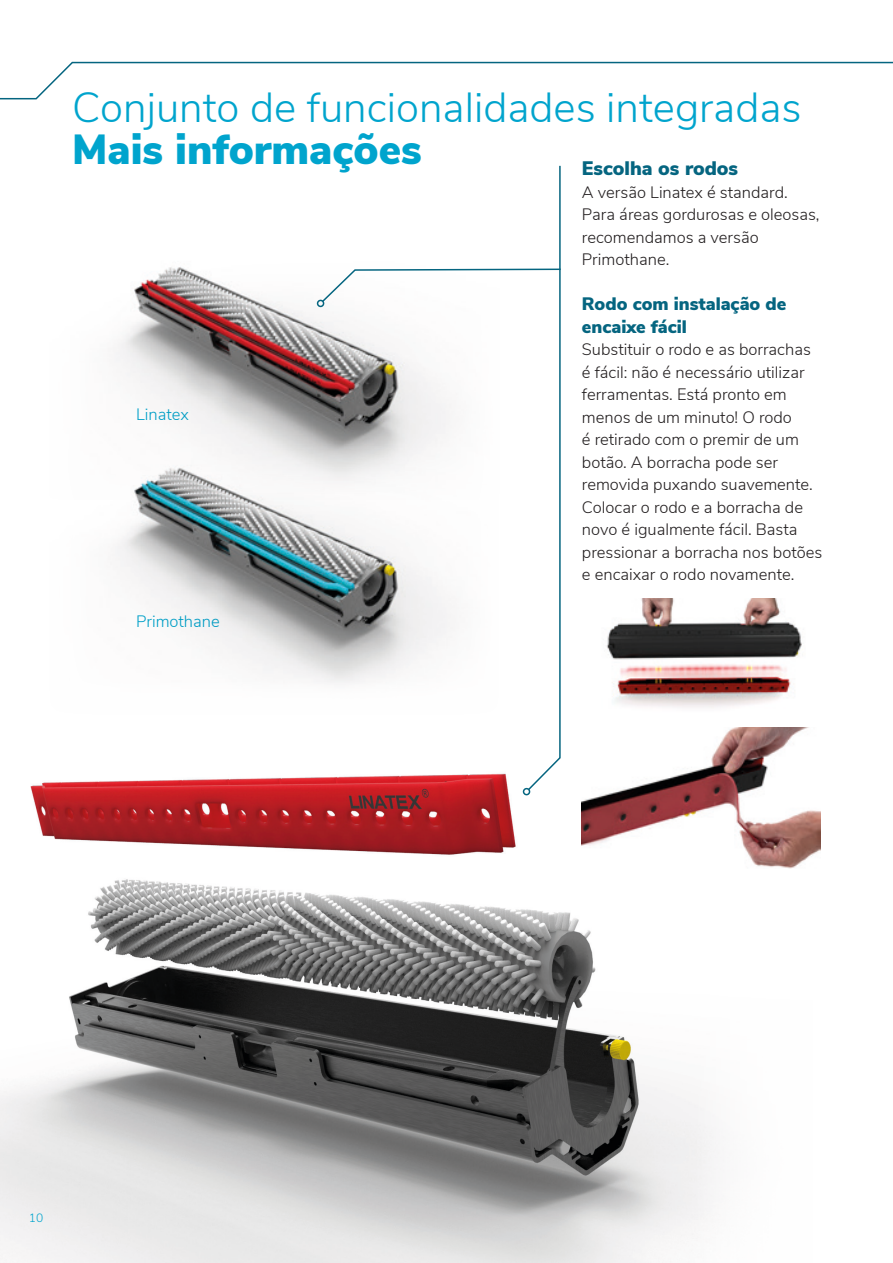
<style>
.page{position:relative;width:893px;height:1263px;background:#fff}
.page>*{position:absolute;margin:0;border:0;box-sizing:border-box;transform-origin:0 0}
.t1{font:300 42px "Nunito Sans";color:#00a4cd}
.t2{font:900 42px "Nunito Sans";color:#00a4cd}
.t3{font:900 19.5px "Nunito Sans";color:#056580}
.t4{font:900 18px/22.5px "Nunito Sans";color:#056580}
.t5{font:300 16.5px/22.5px "Nunito Sans";color:#231f20}
.t6{font:300 16.5px "Nunito Sans";color:#00a4cd}
.p_caption-right{font:300 12px "Nunito Sans";color:#00a4cd}
</style>
<div class="page">
<img style="left:0;top:777px;width:719px;height:486px">
<img style="left:116px;top:267px;width:205px;height:159px">
<img style="left:117px;top:426px;width:204px;height:256px">
<div style="left:317px;top:300px;width:7px;height:7px;border:2px solid #056580;border-radius:50%"></div>
<svg style="left:321px;top:165px;width:241px;height:627px"></svg>
<div style="left:523px;top:788px;width:7px;height:7px;border:2px solid #056580;border-radius:50%"></div>
<svg style="left:0;top:61px;width:893px;height:39px"></svg>
<img style="left:582px;top:727px;width:239px;height:146px">
<img style="left:606px;top:598px;width:196px;height:110px">
<p class="t1" style="left:72px;top:76px;width:731px">Conjunto de funcionalidades integradas</p>
<p class="t2" style="left:72px;top:118px;width:351px">Mais informações</p>
<p class="t3" style="left:582px;top:154px;width:158px">Escolha os rodos</p>
<p class="t5" style="left:582px;top:180px;width:239px">A versão Linatex é standard.<br>Para áreas gordurosas e oleosas, recomendamos a versão<br>Primothane.</p>
<p class="t6" style="left:136px;top:402px;width:54px">Linatex</p>
<p class="t6" style="left:136px;top:609px;width:85px">Primothane</p>
<p class="t4" style="left:582px;top:292px;width:206px">Rodo com instalação de encaixe fácil</p>
<p class="t5" style="left:582px;top:337px;width:242px">Substituir o rodo e as borrachas é fácil: não é necessário utilizar ferramentas. Está pronto em menos de um minuto! O rodo<br>é retirado com o premir de um botão. A borracha pode ser removida puxando suavemente.<br>Colocar o rodo e a borracha de novo é igualmente fácil. Basta pressionar a borracha nos botões e encaixar o rodo novamente.</p>
<p class="p_caption-right" style="left:29px;top:1209px;width:16px">10</p>
</div>
